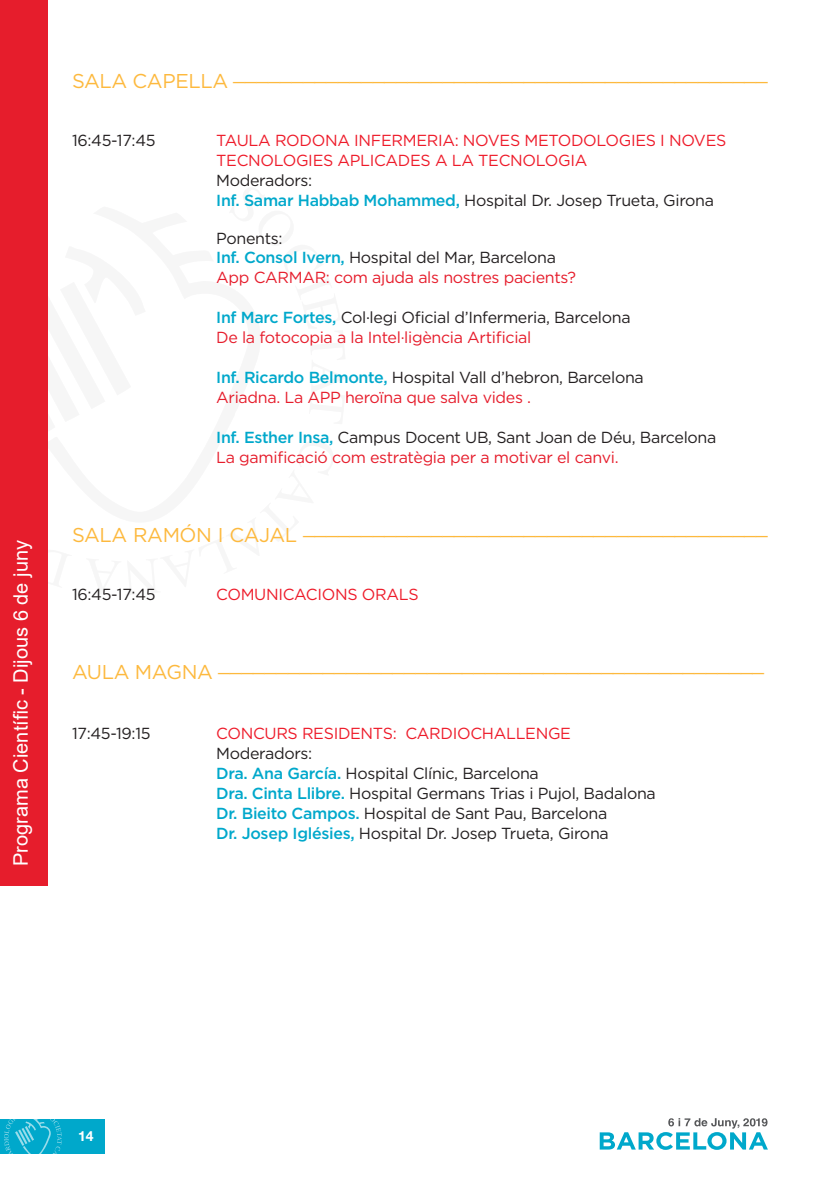
<style>
.page{position:relative;width:840px;height:1191px;background:#fff}
.page>*{position:absolute;margin:0;border:0;box-sizing:border-box;transform-origin:0 0}
.t1{font:20px "Gotham";letter-spacing:-.02em;color:#fdb93e}
.t2{font:20px "Arial";color:#fff}
.t3{font:16px/20px "Gotham";letter-spacing:-.02em;color:#e61d2c}
.t4{font:16px/20px "Gotham";letter-spacing:-.02em;color:#231f20}
.t5{font:16px/20px "Gotham";letter-spacing:-.02em;color:#ee1b2a}
.t6{font:700 14px "Helvetica Neue LT Std";color:#fff}
.s1{font-weight:500;color:#00a8cb}
.s2{color:#231f20}
</style>
<div class="page">
<div style="left:0;top:1119px;width:104px;height:34px;background:#00a8cb"></div>
<svg style="left:4px;top:1119px;width:58px;height:35px"></svg>
<svg style="left:599px;top:1118px;width:168px;height:31px"></svg>
<div style="left:0;top:0;width:48px;height:885px;background:#e61d2c"></div>
<p class="t2" style="left:7px;top:866px;width:327px;rotate:-90deg">Programa Científic - Dijous 6 de juny</p>
<p class="t1" style="left:72px;top:60px;width:697px">SALA CAPELLA ______________________________________________</p>
<p class="t4" style="left:72px;top:130px;width:85px">16:45-17:45</p>
<p class="t5" style="left:216px;top:130px;width:511px">TAULA RODONA INFERMERIA: NOVES METODOLOGIES I NOVES<br>TECNOLOGIES APLICADES A LA TECNOLOGIA</p>
<p class="t4" style="left:216px;top:170px;width:499px">Moderadors:<br><span class="s1">Inf. Samar Habbab Mohammed,</span> Hospital Dr. Josep Trueta, Girona</p>
<p class="t3" style="left:216px;top:228px;width:361px"><span class="s2">Ponents:<br></span><span class="s1">Inf. Consol Ivern,</span> <span class="s2">Hospital del Mar, Barcelona<br></span>App CARMAR: com ajuda als nostres pacients?</p>
<p class="t3" style="left:216px;top:306px;width:416px"><span class="s1">Inf Marc Fortes,</span> <span class="s2">Col·legi Oficial d’Infermeria, Barcelona<br></span>De la fotocopia a la Intel·ligència Artificial</p>
<p class="t3" style="left:216px;top:366px;width:429px"><span class="s1">Inf. Ricardo Belmonte,</span> <span class="s2">Hospital Vall d’hebron, Barcelona<br></span>Ariadna. La APP heroïna que salva vides .</p>
<p class="t3" style="left:216px;top:426px;width:501px"><span class="s1">Inf. Esther Insa,</span> <span class="s2">Campus Docent UB, Sant Joan de Déu, Barcelona<br></span>La gamificació com estratègia per a motivar el canvi.</p>
<p class="t1" style="left:72px;top:514px;width:697px">SALA RAMÓN I CAJAL ________________________________________</p>
<p class="t4" style="left:72px;top:584px;width:85px">16:45-17:45</p>
<p class="t5" style="left:216px;top:584px;width:204px">COMUNICACIONS ORALS</p>
<p class="t1" style="left:72px;top:651px;width:693px">AULA MAGNA _______________________________________________</p>
<p class="t4" style="left:72px;top:723px;width:80px">17:45-19:15</p>
<p class="t5" style="left:216px;top:723px;width:356px">CONCURS RESIDENTS: CARDIOCHALLENGE</p>
<p class="t4" style="left:216px;top:742px;width:441px">Moderadors:<br><span class="s1">Dra. Ana García.</span> Hospital Clínic, Barcelona<br><span class="s1">Dra. Cinta Llibre.</span> Hospital Germans Trias i Pujol, Badalona <span class="s1">Dr. Bieito Campos.</span> Hospital de Sant Pau, Barcelona<br><span class="s1">Dr. Josep Iglésies,</span> Hospital Dr. Josep Trueta, Girona</p>
<p class="t6" style="left:78px;top:1127px;width:17px">14</p>
</div>
